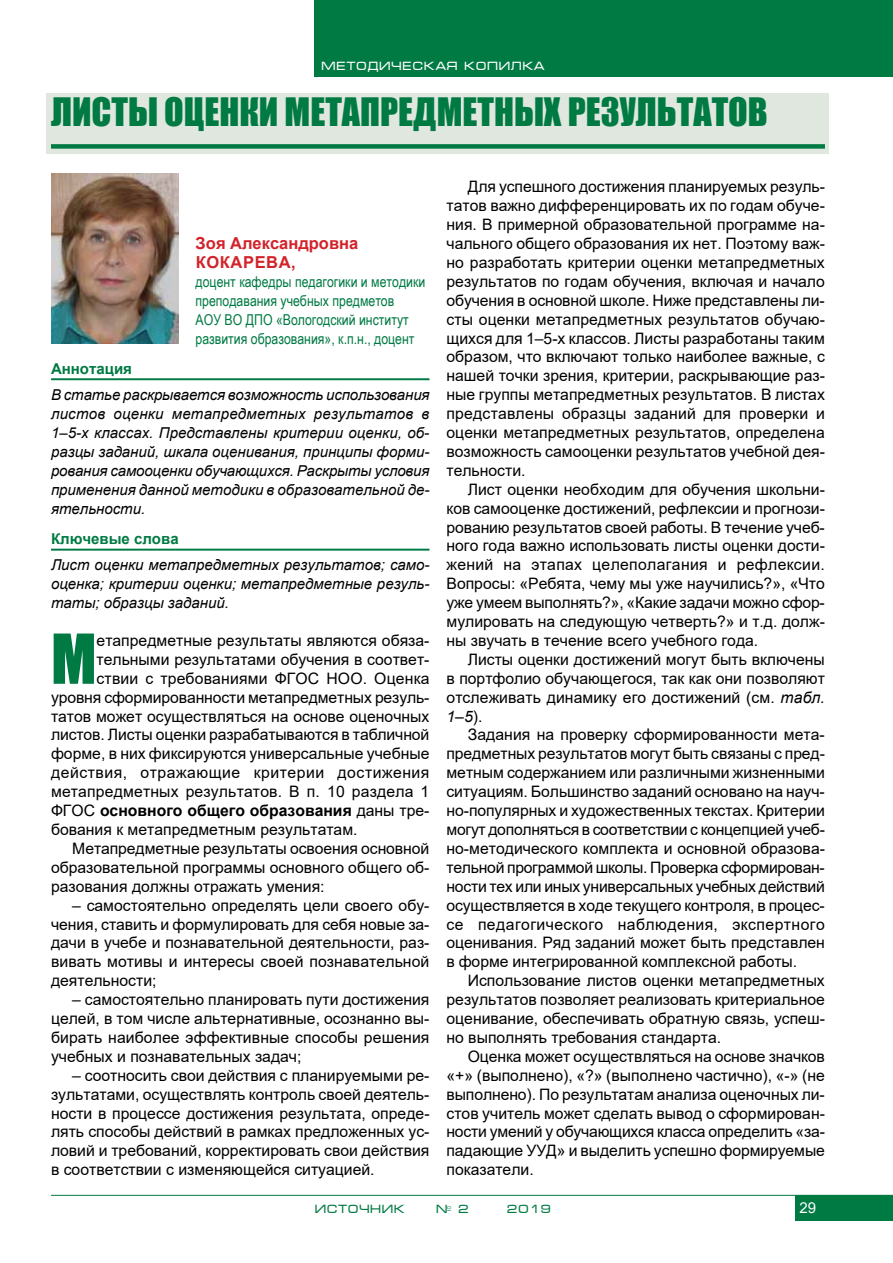
<style>
.page{position:relative;width:893px;height:1263px;background:#fff}
.page>*{position:absolute;margin:0;border:0;box-sizing:border-box;transform-origin:0 0}
.t1{font:63.6px "Impact";color:#007a43}
.t2{font:36px "Impact";color:#007a43}
.t3{font:700 16.5px/18.9px "Arial";color:#d2232a}
.t4{font:15.75px/18.9px "Arial";color:#000;text-align:justify}
.t5{font:700 15.75px "Arial";color:#000}
.t6{font:15.75px "Arial";letter-spacing:.035em;color:#000}
.t7{font:italic 15px/18.9px "Arial";color:#000;text-align:justify}
.t8{font:15px/18.9px "Arial Narrow";color:#007a43}
.t9{font:700 15px "Arial";color:#007a43}
.t10{font:15px "Arial";color:#fff}
.t11{font:12px "Micra";color:#fff}
.t12{font:12px "Micra";color:#007a43}
.s1{font-weight:400}
.s2{font-style:italic}
</style>
<div class="page">
<div style="left:795px;top:1195px;width:98px;height:26px;background:#007a43"></div>
<hr style="left:51px;top:1195px;width:842px;height:1px;background:#007a43">
<div style="left:315px;top:0;width:578px;height:77px;background:#007a43"></div>
<div style="left:47px;top:93px;width:782px;height:60px;background:#e0e7df"></div>
<div style="left:51px;top:144px;width:774px;height:5px;background:#007a43"></div>
<hr style="left:51px;top:378px;width:378px;height:2px;background:#007a43">
<hr style="left:51px;top:549px;width:378px;height:2px;background:#007a43">
<img style="left:51px;top:173px;width:128px;height:170px">
<p class="t11" style="left:321px;top:60px;width:226px">методическая копилка</p>
<h2 class="t2" style="left:51px;top:84px;width:718px">листы оценки метапредметных результатов</h2>
<p class="t3" style="left:196px;top:234px;width:164px">Зоя Александровна<br>Кокар</p>
<p class="t3" style="left:255px;top:253px;width:42px">ева,</p>
<p class="t8" style="left:196px;top:272px;width:231px">доцент кафедры педагогики и методики преподавания учебных предметов<br>АОУ ВО ДПО «Вологодский институт развития образования», к.п.н., доцент</p>
<p class="t9" style="left:51px;top:358px;width:83px">Аннотация</p>
<p class="t7" style="left:51px;top:386px;width:380px">В статье раскрывается возможность использования листов оценки метапредметных результатов в 1–5-х классах. Представлены критерии оценки, об&shy;разцы заданий, шкала оценивания, принципы форми&shy;рования самооценки обучающихся. Раскрыты условия применения данной методики в образовательной де&shy;ятельности.</p>
<p class="t9" style="left:51px;top:529px;width:129px">Ключевые слова</p>
<p class="t7" style="left:51px;top:556px;width:380px">Лист оценки метапредметных результатов; само&shy;оценка; критерии оценки; метапредметные резуль&shy;таты; образцы заданий.</p>
<h1 class="t1" style="left:51px;top:609px;width:42px">М</h1>
<p class="t4" style="left:97px;top:631px;width:334px">етапредметные результаты являются обяза-</p>
<p class="t4" style="left:97px;top:650px;width:334px">тельными результатами обучения в соответ-</p>
<p class="t4" style="left:97px;top:669px;width:334px">ствии с требованиями ФГОС НОО. Оценка</p>
<p class="t4" style="left:51px;top:688px;width:380px">уровня сформированности метапредметных резуль-</p>
<p class="t4" style="left:51px;top:706px;width:380px">татов может осуществляться на основе оценочных</p>
<p class="t4" style="left:51px;top:725px;width:380px">листов. Листы оценки разрабатываются в табличной</p>
<p class="t4" style="left:51px;top:744px;width:380px">форме, в них фиксируются универсальные учебные</p>
<p class="t6" style="left:51px;top:762px;width:380px">действия, отражающие критерии достижения</p>
<p class="t4" style="left:51px;top:782px;width:380px">метапредметных результатов. В п. 10 раздела 1</p>
<p class="t5" style="left:51px;top:799px;width:380px"><span class="s1">ФГОС</span> основного общего образования <span class="s1">даны тре-</span></p>
<p class="t4" style="left:51px;top:820px;width:308px">бования к метапредметным результатам.</p>
<p class="t4" style="left:72px;top:839px;width:359px">Метапредметные результаты освоения основной</p>
<p class="t4" style="left:51px;top:858px;width:380px">образовательной программы основного общего об-</p>
<p class="t4" style="left:51px;top:877px;width:275px">разования должны отражать умения:</p>
<p class="t4" style="left:51px;top:895px;width:380px;text-indent:21px">– самостоятельно определять цели своего обу&shy;чения, ставить и формулировать для себя новые за&shy;дачи в учебе и познавательной деятельности, раз&shy;вивать мотивы и интересы своей познавательной деятельности;</p>
<p class="t4" style="left:51px;top:990px;width:380px;text-indent:21px">– самостоятельно планировать пути достижения целей, в том числе альтернативные, осознанно вы&shy;бирать наиболее эффективные способы решения учебных и познавательных задач;</p>
<p class="t4" style="left:51px;top:1066px;width:380px;text-indent:21px">– соотносить свои действия с планируемыми ре&shy;зультатами, осуществлять контроль своей деятель&shy;ности в процессе достижения результата, опреде&shy;лять способы действий в рамках предложенных ус&shy;ловий и требований, корректировать свои действия в соответствии с изменяющейся ситуацией.</p>
<p class="t4" style="left:446px;top:177px;width:380px;text-indent:21px">Для успешного достижения планируемых резуль&shy;татов важно дифференцировать их по годам обуче&shy;ния. В примерной образовательной программе на&shy;чального общего образования их нет. Поэтому важ&shy;но разработать критерии оценки метапредметных результатов по годам обучения, включая и начало обучения в основной школе. Ниже представлены ли&shy;сты оценки метапредметных результатов обучаю&shy;щихся для 1–5-х классов. Листы разработаны таким образом, что включают только наиболее важные, с нашей точки зрения, критерии, раскрывающие раз&shy;ные группы метапредметных результатов. В листах представлены образцы заданий для проверки и оценки метапредметных результатов, определена возможность самооценки результатов учебной дея&shy;тельности.</p>
<p class="t4" style="left:446px;top:480px;width:380px;text-indent:21px">Лист оценки необходим для обучения школьни&shy;ков самооценке достижений, рефлексии и прогнози&shy;рованию результатов своей работы. В течение учеб&shy;ного года важно использовать листы оценки дости&shy;жений на этапах целеполагания и рефлексии.<br>Вопросы: «Ребята, чему мы уже научились?», «Что уже умеем выполнять?», «Какие задачи можно сфор&shy;мулировать на следующую четверть?» и т.д. долж&shy;ны звучать в течение всего учебного года.</p>
<p class="t4" style="left:446px;top:650px;width:380px;text-indent:21px">Листы оценки достижений могут быть включены в портфолио обучающегося, так как они позволяют отслеживать динамику его достижений (см. <span class="s2">табл.<br>1–5</span>).</p>
<p class="t4" style="left:446px;top:725px;width:380px;text-indent:21px">Задания на проверку сформированности мета&shy;предметных результатов могут быть связаны с пред&shy;метным содержанием или различными жизненными ситуациям. Большинство заданий основано на науч&shy;но-популярных и художественных текстах. Критерии могут дополняться в соответствии с концепцией учеб&shy;но-методического комплекта и основной образова&shy;тельной программой школы. Проверка сформирован&shy;ности тех или иных универсальных учебных действий осуществляется в ходе текущего контроля, в процес&shy;се педагогического наблюдения, экспертного оценивания. Ряд заданий может быть представлен в форме интегрированной комплексной работы.</p>
<p class="t4" style="left:446px;top:971px;width:380px;text-indent:21px">Использование листов оценки метапредметных результатов позволяет реализовать критериальное оценивание, обеспечивать обратную связь, успеш&shy;но выполнять требования стандарта.</p>
<p class="t4" style="left:446px;top:1047px;width:380px;text-indent:21px">Оценка может осуществляться на основе значков «+» (выполнено), «?» (выполнено частично), «-» (не выполнено). По результатам анализа оценочных ли&shy;стов учитель может сделать вывод о сформирован&shy;ности умений у обучающихся класса определить «за&shy;падающие УУД» и выделить успешно формируемые показатели.</p>
<p class="t12" style="left:315px;top:1203px;width:92px">ИСТОЧНИК</p>
<p class="t12" style="left:436px;top:1203px;width:35px">№ 2</p>
<p class="t12" style="left:507px;top:1203px;width:46px">2019</p>
<p class="t10" style="left:799px;top:1198px;width:18px">29</p>
</div>
